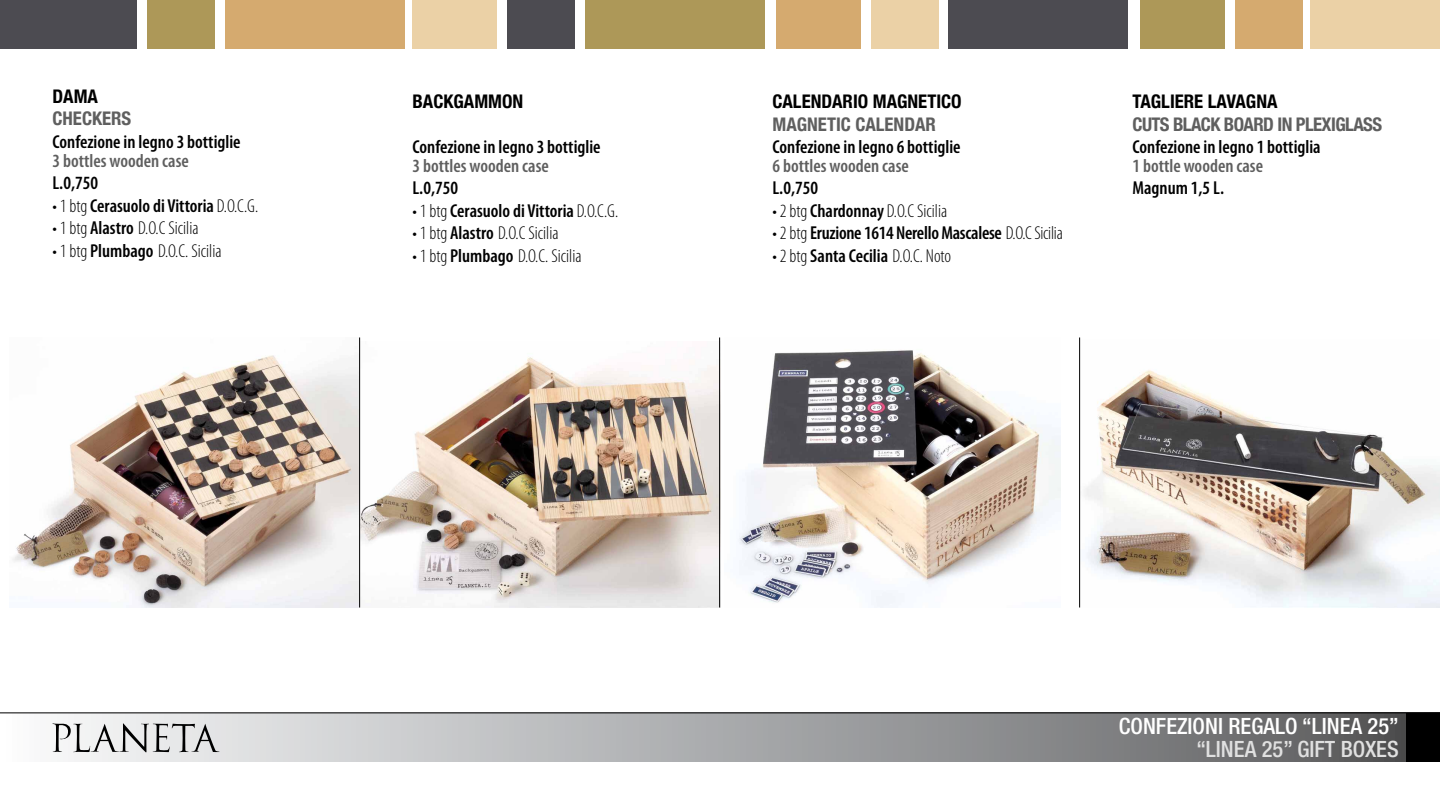
<style>
.page{position:relative;width:1440px;height:810px;background:#fff}
.page>*{position:absolute;margin:0;border:0;box-sizing:border-box;transform-origin:0 0}
.t1{font:500 condensed 22.5px "Helvetica Neue";color:#fff}
.t2{font:500 condensed 22.5px "Helvetica Neue";color:#e0e0e0}
.t3{font:600 condensed 18.75px "Myriad Pro";color:#000}
.t4{font:300 condensed 18.75px "Myriad Pro";color:#000}
.t5{font:600 condensed 18.75px "Myriad Pro";color:#5f5f5f}
.t6{font:700 condensed 18.75px "Helvetica Neue";color:#5f5f5f}
.t7{font:700 condensed 18.75px "Helvetica Neue";color:#000}
.s1{font-weight:300}
.s2{font-weight:600}
</style>
<div class="page">
<div style="left:412px;top:0;width:85px;height:48px;background:#ebd1a6"></div>
<div style="left:507px;top:0;width:68px;height:48px;background:#4c4b51"></div>
<div style="left:585px;top:0;width:180px;height:48px;background:#ad9858"></div>
<div style="left:776px;top:0;width:85px;height:48px;background:#d5aa6f"></div>
<div style="left:871px;top:0;width:68px;height:48px;background:#ebd1a6"></div>
<div style="left:948px;top:0;width:180px;height:48px;background:#4c4b51"></div>
<div style="left:1140px;top:0;width:84px;height:48px;background:#ad9858"></div>
<div style="left:1235px;top:0;width:67px;height:48px;background:#d5aa6f"></div>
<div style="left:1311px;top:0;width:129px;height:48px;background:#ebd1a6"></div>
<div style="left:0;top:0;width:137px;height:48px;background:#4c4b51"></div>
<div style="left:147px;top:0;width:68px;height:48px;background:#ad9858"></div>
<div style="left:225px;top:0;width:180px;height:48px;background:#d5aa6f"></div>
<hr style="left:0;top:712px;width:1440px;height:1px;background:#000">
<img style="left:12px;top:355px;width:347px;height:253px">
<img style="left:360px;top:341px;width:359px;height:267px">
<img style="left:738px;top:350px;width:322px;height:258px">
<img style="left:1080px;top:339px;width:360px;height:269px">
<svg style="left:0;top:713px;width:1406px;height:49px;background:#a6a7a8"></svg>
<div style="left:1406px;top:713px;width:34px;height:49px;background:#000"></div>
<hr style="left:359px;top:338px;width:1px;height:270px;background:#000">
<hr style="left:719px;top:338px;width:1px;height:270px;background:#000">
<hr style="left:1079px;top:338px;width:1px;height:270px;background:#000">
<p class="t7" style="left:52px;top:85px;width:47px">DAMA</p>
<p class="t6" style="left:52px;top:107px;width:31px">CHECKERS</p>
<p class="t3" style="left:52px;top:130px;width:190px">Confezione in legno 3 bottiglie</p>
<p class="t5" style="left:52px;top:149px;width:138px">3 bottles wooden case</p>
<p class="t3" style="left:52px;top:171px;width:47px">L.0,750</p>
<p class="t3" style="left:52px;top:194px;width:207px"><span class="s1">• 1 btg</span> Cerasuolo di Vittoria <span class="s1">D.O.C.G.</span></p>
<p class="t4" style="left:52px;top:217px;width:148px">• 1 btg <span class="s2">Alastro</span> D.O.C Sicilia</p>
<p class="t4" style="left:52px;top:239px;width:171px">• 1 btg <span class="s2">Plumbago</span> D.O.C. Sicilia</p>
<p class="t7" style="left:412px;top:90px;width:22px">BACKGA</p>
<p class="t7" style="left:474px;top:90px;width:39px">MMON</p>
<p class="t3" style="left:412px;top:135px;width:190px">Confezione in legno 3 bottiglie</p>
<p class="t5" style="left:412px;top:154px;width:138px">3 bottles wooden case</p>
<p class="t3" style="left:412px;top:176px;width:47px">L.0,750</p>
<p class="t3" style="left:412px;top:199px;width:207px"><span class="s1">• 1 btg</span> Cerasuolo di Vittoria <span class="s1">D.O.C.G.</span></p>
<p class="t4" style="left:412px;top:222px;width:148px">• 1 btg <span class="s2">Alastro</span> D.O.C Sicilia</p>
<p class="t4" style="left:412px;top:245px;width:171px">• 1 btg <span class="s2">Plumbago</span> D.O.C. Sicilia</p>
<p class="t7" style="left:772px;top:90px;width:21px">CALENDARIO</p>
<p class="t7" style="left:873px;top:90px;width:11px">MAGNETICO</p>
<p class="t6" style="left:772px;top:113px;width:11px">MAGNETIC</p>
<p class="t6" style="left:855px;top:113px;width:22px">CALENDAR</p>
<p class="t3" style="left:772px;top:135px;width:190px">Confezione in legno 6 bottiglie</p>
<p class="t5" style="left:772px;top:154px;width:138px">6 bottles wooden case</p>
<p class="t3" style="left:772px;top:176px;width:47px">L.0,750</p>
<p class="t4" style="left:772px;top:200px;width:176px">• 2 btg <span class="s2">Chardonnay</span> D.O.C Sicilia</p>
<p class="t3" style="left:772px;top:221px;width:292px"><span class="s1">• 2 btg</span> Eruzione 1614 Nerello Mascalese <span class="s1">D.O.C Sicilia</span></p>
<p class="t4" style="left:772px;top:245px;width:180px">• 2 btg <span class="s2">Santa Cecilia</span> D.O.C. Noto</p>
<p class="t7" style="left:1132px;top:90px;width:18px">TAGLIERE</p>
<p class="t7" style="left:1208px;top:90px;width:20px">LAVAGNA</p>
<p class="t6" style="left:1132px;top:113px;width:51px">CUTS BLACK</p>
<p class="t6" style="left:1224px;top:113px;width:11px">BOARD</p>
<p class="t6" style="left:1277px;top:113px;width:63px">INPLEXIGLASS</p>
<p class="t3" style="left:1132px;top:135px;width:190px">Confezione in legno 1 bottiglia</p>
<p class="t5" style="left:1132px;top:154px;width:132px">1 bottle wooden case</p>
<p class="t3" style="left:1132px;top:176px;width:93px">Magnum 1,5 L.</p>
<p class="t1" style="left:1119px;top:713px;width:281px">CONFEZIONI REGALO “LINEA 25”</p>
<p class="t2" style="left:1196px;top:735px;width:202px">“LINEA 25” GIFT BOXES</p>
</div>
